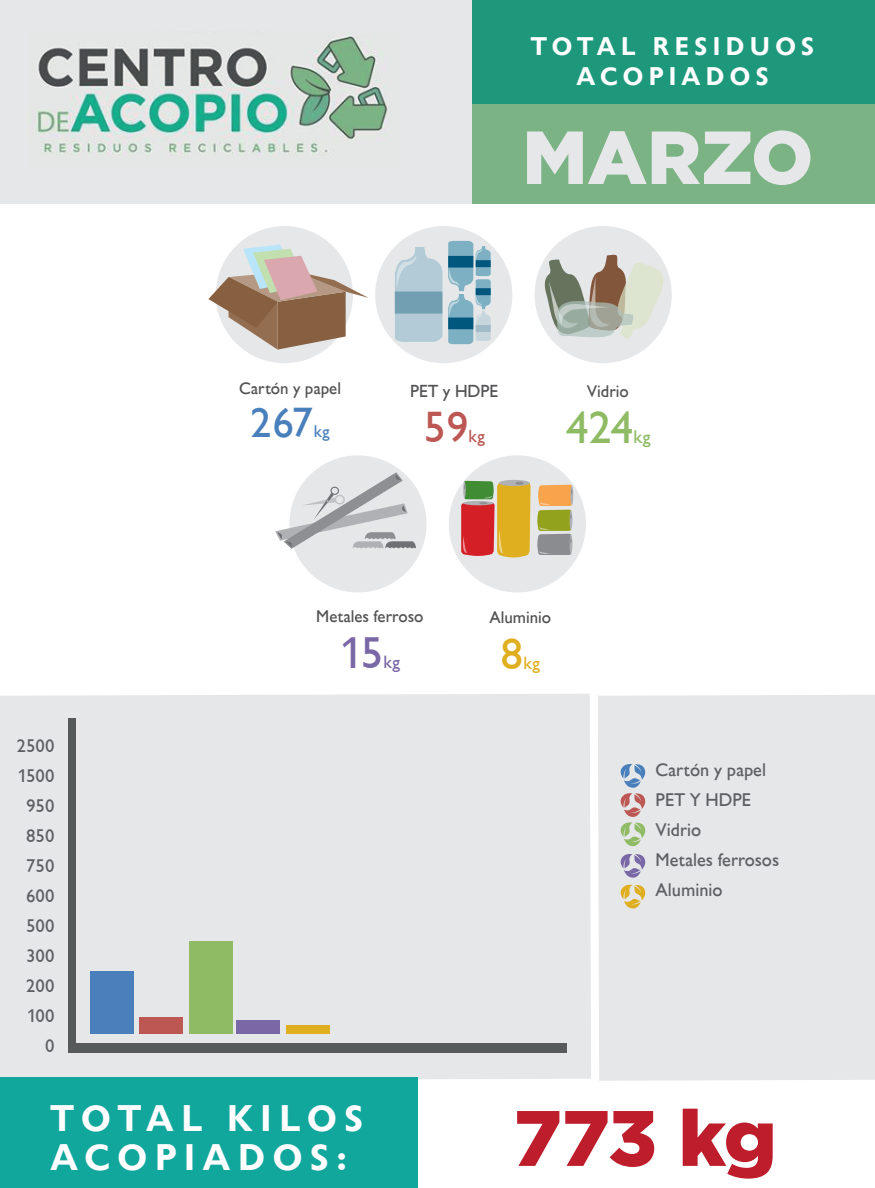
<style>
.page{position:relative;width:875px;height:1188px;background:#fff}
.page>*{position:absolute;margin:0;border:0;box-sizing:border-box;transform-origin:0 0}
.t1{font:900 78.45px "Gotham";color:#be1d2c}
.t2{font:900 75px "Gotham";color:#e6e7e9}
.t3{font:500 47.25px "Chantilly";color:#8ebb63}
.t4{font:500 45.75px "Chantilly";color:#7a67a6}
.t5{font:500 45.45px "Chantilly";color:#e0af1f}
.t6{font:500 45px "Chantilly";color:#bc5753}
.t7{font:500 43.5px "Chantilly";color:#4980bc}
.t8{font:700 38.55px/39.5px "Chantilly";letter-spacing:.2em;color:#fff}
.t9{font:700 26.55px/29.8px "Chantilly";letter-spacing:.2em;color:#fff;text-align:center}
.t10{font:500 18.9px/30px "Chantilly";color:#5e5f62}
.t11{font:500 18.9px "Chantilly";color:#8ebb63}
.t12{font:500 18.3px "Chantilly";color:#7a67a6}
.t13{font:500 18.3px "Chantilly";color:#e0af1f}
.t14{font:500 18px "Chantilly";color:#535355}
.t15{font:500 18px "Chantilly";color:#bc5753}
.t16{font:500 17.55px "Chantilly";color:#535355}
.t17{font:500 17.55px "Chantilly";color:#4980bc}
</style>
<div class="page">
<div style="left:471px;top:102px;width:404px;height:102px;background:#7bb385"></div>
<div style="left:471px;top:0;width:404px;height:103px;background:#1d987b"></div>
<div style="left:0;top:0;width:471px;height:204px;background:#e6e7e9"></div>
<div style="left:0;top:694px;width:591px;height:385px;background:#e6e7e9"></div>
<div style="left:598px;top:695px;width:277px;height:386px;background:#e6e7e9"></div>
<div style="left:216px;top:226px;width:137px;height:137px;background:#e6e7e9;border-radius:50%"></div>
<div style="left:375px;top:226px;width:137px;height:137px;background:#e6e7e9;border-radius:50%"></div>
<div style="left:534px;top:226px;width:138px;height:137px;background:#e6e7e9;border-radius:50%"></div>
<div style="left:289px;top:455px;width:137px;height:137px;background:#e6e7e9;border-radius:50%"></div>
<div style="left:449px;top:455px;width:137px;height:137px;background:#e6e7e9;border-radius:50%"></div>
<svg style="left:208px;top:245px;width:161px;height:105px"></svg>
<svg style="left:395px;top:247px;width:47px;height:95px"></svg>
<svg style="left:448px;top:241px;width:43px;height:103px"></svg>
<svg style="left:545px;top:255px;width:118px;height:84px"></svg>
<svg style="left:275px;top:472px;width:141px;height:77px"></svg>
<hr style="left:570px;top:485px;width:3px;height:20px;background:#b0b1b5;border-radius:50%">
<svg style="left:537px;top:485px;width:35px;height:70px"></svg>
<div style="left:499px;top:480px;width:30px;height:6px;background:#b0b1b5;border-radius:50%"></div>
<svg style="left:461px;top:481px;width:69px;height:77px"></svg>
<div style="left:70px;top:1043px;width:496px;height:10px;background:#575a5b"></div>
<div style="left:68px;top:718px;width:8px;height:335px;background:#575a5b"></div>
<div style="left:90px;top:971px;width:44px;height:62px;background:#4980bc"></div>
<div style="left:140px;top:1017px;width:43px;height:16px;background:#bc5753"></div>
<div style="left:189px;top:941px;width:44px;height:92px;background:#8ebb63"></div>
<div style="left:236px;top:1020px;width:44px;height:13px;background:#7a67a6"></div>
<div style="left:286px;top:1025px;width:43px;height:8px;background:#e0af1f"></div>
<svg style="left:620px;top:764px;width:25px;height:82px"></svg>
<svg style="left:620px;top:854px;width:25px;height:24px"></svg>
<svg style="left:620px;top:885px;width:25px;height:23px"></svg>
<div style="left:0;top:1078px;width:418px;height:110px;background:#12a79d"></div>
<img style="left:35px;top:35px;width:353px;height:121px">
<h3 class="t9" style="left:531px;top:32px;width:285px">TOTAL RESIDUOS<br>ACOPIADOS</h3>
<h2 class="t2" style="left:522px;top:106px;width:292px">MARZO</h2>
<p class="t16" style="left:239px;top:379px;width:103px">Cartón y papel</p>
<h3 class="t7" style="left:251px;top:399px;width:65px">267</h3>
<p class="t17" style="left:314px;top:422px;width:17px">kg</p>
<p class="t14" style="left:410px;top:381px;width:90px">PET y HDPE</p>
<h3 class="t6" style="left:423px;top:403px;width:47px">59</h3>
<p class="t15" style="left:468px;top:426px;width:18px">kg</p>
<p class="t16" style="left:587px;top:382px;width:44px">Vidrio</p>
<h3 class="t3" style="left:565px;top:402px;width:70px">424</h3>
<p class="t11" style="left:633px;top:426px;width:19px">kg</p>
<p class="t10" style="left:17px;top:731px;width:39px;text-align:right">2500<br>1500<br>950<br>850<br>750<br>600<br>500<br>300<br>200<br>100<br>0</p>
<p class="t16" style="left:316px;top:607px;width:109px">Metales ferroso</p>
<h3 class="t4" style="left:340px;top:628px;width:45px">15</h3>
<p class="t12" style="left:383px;top:652px;width:18px">kg</p>
<h3 class="t8" style="left:51px;top:1099px;width:314px">TOTAL KILOS<br>ACOPIADOS:</h3>
<p class="t16" style="left:489px;top:608px;width:63px">Aluminio</p>
<h3 class="t5" style="left:500px;top:629px;width:24px">8</h3>
<p class="t13" style="left:523px;top:653px;width:18px">kg</p>
<p class="t10" style="left:655px;top:755px;width:125px">Cartón y papel<br>PET Y HDPE<br>Vidrio<br>Metales ferrosos<br>Aluminio</p>
<h1 class="t1" style="left:513px;top:1084px;width:265px">773 kg</h1>
</div>
